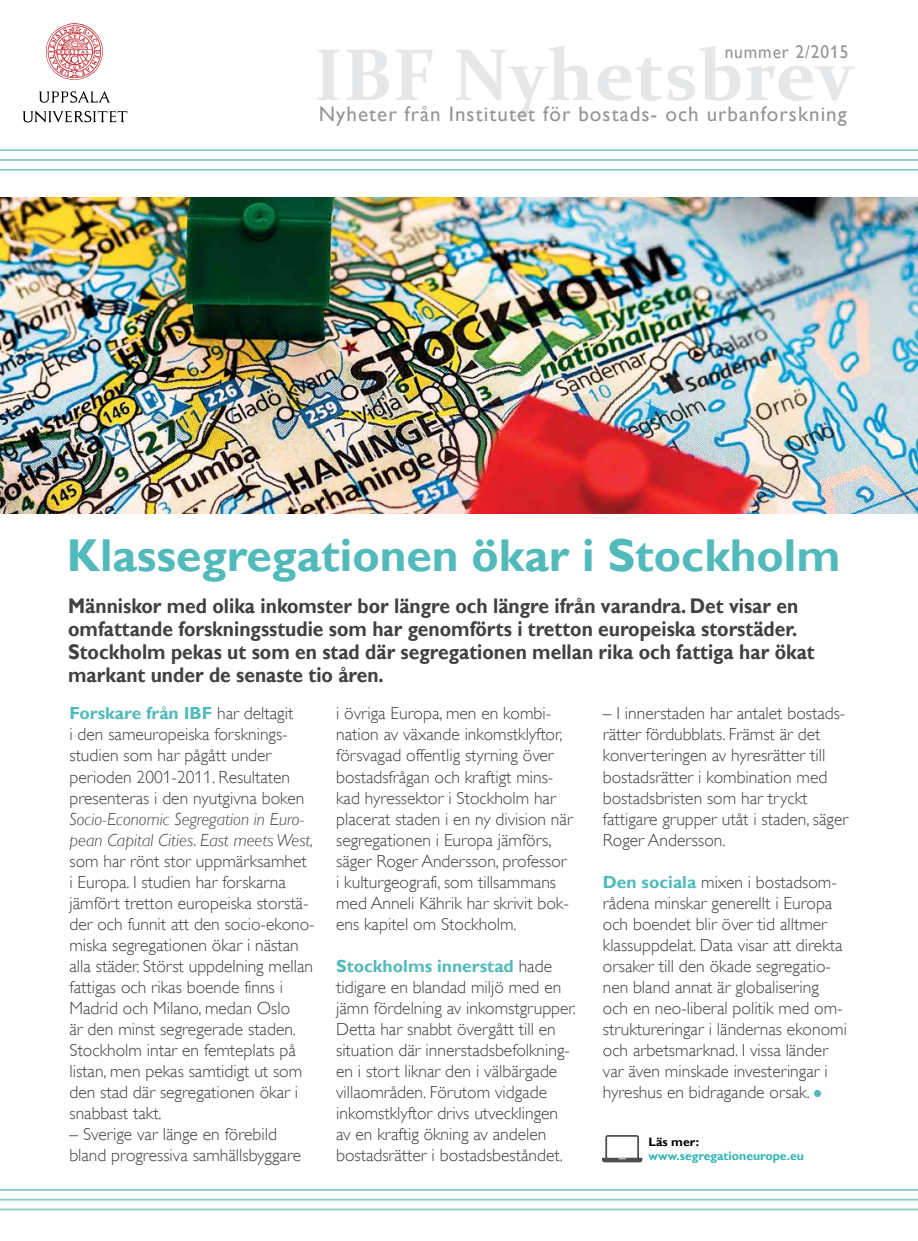
<style>
.page{position:relative;width:918px;height:1241px;background:#fff}
.page>*{position:absolute;margin:0;border:0;box-sizing:border-box;transform-origin:0 0}
.t1{font:700 73.5px "Constantia";letter-spacing:.01em;color:#e6e7e8}
.t2{font:700 46.02px "Gill Alt One";color:#52baba}
.t3{font:700 21.18px/23.1px "Gill Alt One";color:#414042;scale:.91 1}
.t4{font:21px "Gill Alt One";letter-spacing:.05em;color:#939598}
.t5{font:18.38px "Gill Alt One";letter-spacing:.05em;color:#939598;scale:.95 1}
.t6{font:300 17.5px/21px "Gill Alt One";color:#414042}
.t7{font:italic 300 17.5px/21px "Gill Alt One";color:#414042}
.t8{font:700 12.25px "Gill Alt One";color:#32b4b4}
.t9{font:700 12.25px "Gill Alt One";color:#000}
.s1{font-weight:700;color:#52baba}
.s2{color:#52baba}
</style>
<div class="page">
<img style="left:0;top:198px;width:918px;height:315px">
<hr style="left:0;top:169px;width:918px;height:2px;background:#87c9ca">
<hr style="left:0;top:149px;width:918px;height:2px;background:#87c9ca">
<hr style="left:0;top:159px;width:918px;height:2px;background:#87c9ca">
<svg style="left:39px;top:91px;width:71px;height:12px"></svg>
<svg style="left:23px;top:111px;width:104px;height:11px"></svg>
<svg style="left:46px;top:23px;width:57px;height:57px"></svg>
<hr style="left:0;top:1208px;width:918px;height:2px;background:#87c9ca">
<hr style="left:0;top:1188px;width:918px;height:2px;background:#87c9ca">
<hr style="left:0;top:1198px;width:918px;height:2px;background:#87c9ca">
<svg style="left:602px;top:1135px;width:40px;height:27px"></svg>
<p class="t5" style="left:725px;top:41px;width:132px">nummer 2/2015</p>
<h1 class="t1" style="left:314px;top:24px;width:542px">IBF Nyhetsbrev</h1>
<p class="t4" style="left:319px;top:102px;width:529px">Nyheter från Institutet för bostads- och urbanforskning</p>
<h2 class="t2" style="left:67px;top:529px;width:775px">Klassegregationen ökar i Stockholm</h2>
<p class="t3" style="left:68px;top:594px;width:822px">Människor med olika inkomster bor längre och längre ifrån varandra. Det visar en omfattande forskningsstudie som har genomförts i tretton europeiska storstäder.<br>Stockholm pekas ut som en stad där segregationen mellan rika och fattiga har ökat markant under de senaste tio åren.</p>
<p class="t6" style="left:69px;top:703px;width:236px"><span class="s1">Forskare från IBF</span> har deltagit<br>i den sameuropeiska forsknings&shy;studien som har pågått under perioden 2001-2011. Resultaten presenteras i den nyutgivna boken</p>
<p class="t7" style="left:69px;top:808px;width:245px">Socio-Economic Segregation in Euro&shy;pean Capital Cities. East meets West,</p>
<p class="t6" style="left:69px;top:850px;width:247px">som har rönt stor uppmärksamhet<br>i Europa. I studien har forskarna jämfört tretton europeiska storstä&shy;der och funnit att den socio-ekono&shy;miska segregationen ökar i nästan alla städer. Störst uppdelning mellan fattigas och rikas boende finns i<br>Madrid och Milano, medan Oslo<br>är den minst segregerade staden.<br>Stockholm intar en femteplats på listan, men pekas samtidigt ut som den stad där segregationen ökar i snabbast takt.</p>
<p class="t6" style="left:69px;top:1123px;width:233px">– Sverige var länge en förebild bland progressiva samhällsbyggare</p>
<p class="t6" style="left:336px;top:703px;width:238px">i övriga Europa, men en kombi&shy;nation av växande inkomstklyftor, försvagad offentlig styrning över bostadsfrågan och kraftigt mins&shy;kad hyressektor i Stockholm har placerat staden i en ny division när segregationen i Europa jämförs, säger Roger Andersson, professor i kulturgeografi, som tillsammans med Anneli Kährik har skrivit bok&shy;ens kapitel om Stockholm.</p>
<p class="t6" style="left:336px;top:955px;width:241px"><span class="s1">Stockholms innerstad</span> hade tidigare en blandad miljö med en jämn fördelning av inkomstgrupper.<br>Detta har snabbt övergått till en situation där innerstadsbefolkning&shy;en i stort liknar den i välbärgade villaområden. Förutom vidgade inkomstklyftor drivs utvecklingen av en kraftig ökning av andelen bostadsrätter i bostadsbeståndet.</p>
<p class="t6" style="left:603px;top:703px;width:247px">– I innerstaden har antalet bostads&shy;rätter fördubblats. Främst är det konverteringen av hyresrätter till bostadsrätter i kombination med bostadsbristen som har tryckt fattigare grupper utåt i staden, säger<br>Roger Andersson.</p>
<p class="t6" style="left:603px;top:871px;width:246px"><span class="s1">Den sociala</span> mixen i bostadsom&shy;rådena minskar generellt i Europa och boendet blir över tid alltmer klassuppdelat. Data visar att direkta orsaker till den ökade segregatio&shy;nen bland annat är globalisering och en neo-liberal politik med om&shy;struktureringar i ländernas ekonomi och arbetsmarknad. I vissa länder var även minskade investeringar i hyreshus en bidragande orsak. <span class="s2">●</span></p>
<p class="t9" style="left:648px;top:1134px;width:52px">Läs mer:</p>
<p class="t8" style="left:648px;top:1148px;width:157px">www.segregationeurope.eu</p>
</div>
